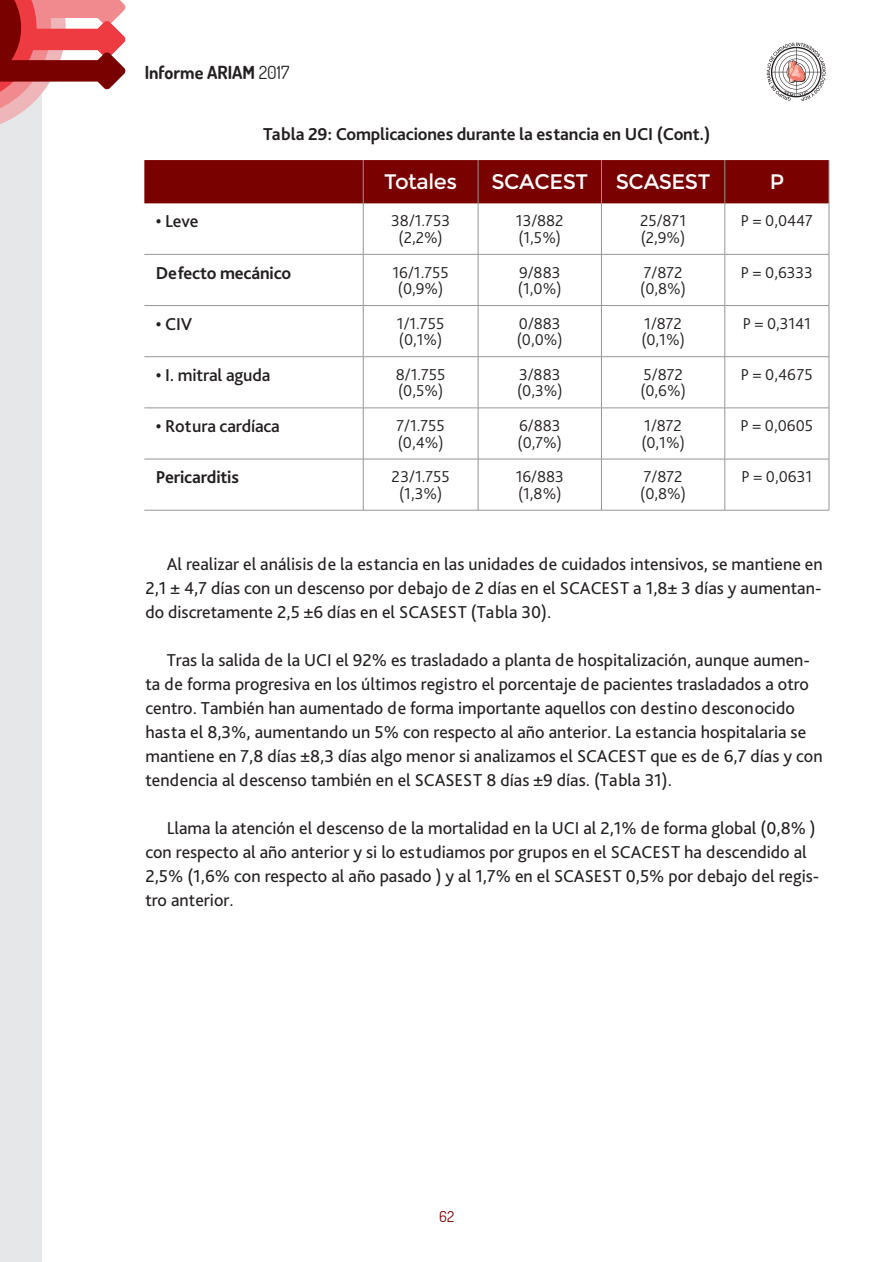
<style>
.page{position:relative;width:893px;height:1262px;background:#fff}
.page>*{position:absolute;margin:0;border:0;box-sizing:border-box;transform-origin:0 0}
.t1{font:21px "Montserrat";letter-spacing:-.02em;color:#fff}
.t2{font:18px/24px "Bliss Pro";color:#231f20}
.t3{font:700 18px "Bliss Pro";letter-spacing:-.01em;color:#231f20}
.t4{font:500 18px "Bliss Pro";letter-spacing:-.01em;color:#231f20}
.t5{font:700 18px "Dosis";color:#231f20}
.t6{font:300 16.5px/16.5px "Bliss Pro";color:#231f20}
.t7{font:15px "Dosis";color:#790100}
.s1{font-weight:400}
</style>
<div class="page">
<div style="left:0;top:0;width:42px;height:1261px;background:#e6e7e9"></div>
<svg style="left:766px;top:43px;width:59px;height:58px"></svg>
<div style="left:144px;top:160px;width:684px;height:43px;background:#790100"></div>
<hr style="left:828px;top:160px;width:1px;height:43px;background:#939598">
<hr style="left:363px;top:254px;width:115px;height:1px;background:#939598">
<hr style="left:478px;top:254px;width:123px;height:1px;background:#939598">
<hr style="left:601px;top:254px;width:124px;height:1px;background:#939598">
<hr style="left:725px;top:254px;width:104px;height:1px;background:#939598">
<hr style="left:363px;top:305px;width:115px;height:1px;background:#939598">
<hr style="left:478px;top:305px;width:123px;height:1px;background:#939598">
<hr style="left:601px;top:305px;width:124px;height:1px;background:#939598">
<hr style="left:725px;top:305px;width:104px;height:1px;background:#939598">
<hr style="left:363px;top:356px;width:115px;height:1px;background:#939598">
<hr style="left:478px;top:356px;width:123px;height:1px;background:#939598">
<hr style="left:601px;top:356px;width:124px;height:1px;background:#939598">
<hr style="left:725px;top:356px;width:104px;height:1px;background:#939598">
<hr style="left:363px;top:407px;width:115px;height:1px;background:#939598">
<hr style="left:478px;top:407px;width:123px;height:1px;background:#939598">
<hr style="left:601px;top:407px;width:124px;height:1px;background:#939598">
<hr style="left:725px;top:407px;width:104px;height:1px;background:#939598">
<hr style="left:363px;top:459px;width:115px;height:1px;background:#939598">
<hr style="left:478px;top:459px;width:123px;height:1px;background:#939598">
<hr style="left:601px;top:459px;width:124px;height:1px;background:#939598">
<hr style="left:725px;top:459px;width:104px;height:1px;background:#939598">
<hr style="left:363px;top:510px;width:115px;height:1px;background:#939598">
<hr style="left:478px;top:510px;width:123px;height:1px;background:#939598">
<hr style="left:601px;top:510px;width:124px;height:1px;background:#939598">
<hr style="left:725px;top:510px;width:104px;height:1px;background:#939598">
<hr style="left:363px;top:203px;width:1px;height:51px;background:#939598">
<hr style="left:478px;top:203px;width:1px;height:51px;background:#939598">
<hr style="left:601px;top:203px;width:1px;height:51px;background:#939598">
<hr style="left:724px;top:203px;width:1px;height:51px;background:#939598">
<hr style="left:828px;top:203px;width:1px;height:51px;background:#939598">
<hr style="left:363px;top:254px;width:1px;height:51px;background:#939598">
<hr style="left:478px;top:254px;width:1px;height:51px;background:#939598">
<hr style="left:601px;top:254px;width:1px;height:51px;background:#939598">
<hr style="left:724px;top:254px;width:1px;height:51px;background:#939598">
<hr style="left:828px;top:254px;width:1px;height:51px;background:#939598">
<hr style="left:363px;top:306px;width:1px;height:50px;background:#939598">
<hr style="left:478px;top:306px;width:1px;height:50px;background:#939598">
<hr style="left:601px;top:306px;width:1px;height:50px;background:#939598">
<hr style="left:724px;top:306px;width:1px;height:50px;background:#939598">
<hr style="left:828px;top:306px;width:1px;height:50px;background:#939598">
<hr style="left:363px;top:357px;width:1px;height:50px;background:#939598">
<hr style="left:478px;top:357px;width:1px;height:50px;background:#939598">
<hr style="left:601px;top:357px;width:1px;height:50px;background:#939598">
<hr style="left:724px;top:357px;width:1px;height:50px;background:#939598">
<hr style="left:828px;top:357px;width:1px;height:50px;background:#939598">
<hr style="left:363px;top:408px;width:1px;height:51px;background:#939598">
<hr style="left:478px;top:408px;width:1px;height:51px;background:#939598">
<hr style="left:601px;top:408px;width:1px;height:51px;background:#939598">
<hr style="left:724px;top:408px;width:1px;height:51px;background:#939598">
<hr style="left:828px;top:408px;width:1px;height:51px;background:#939598">
<hr style="left:363px;top:459px;width:1px;height:51px;background:#939598">
<hr style="left:478px;top:459px;width:1px;height:51px;background:#939598">
<hr style="left:601px;top:459px;width:1px;height:51px;background:#939598">
<hr style="left:724px;top:459px;width:1px;height:51px;background:#939598">
<hr style="left:828px;top:459px;width:1px;height:51px;background:#939598">
<hr style="left:144px;top:254px;width:219px;height:1px;background:#939598">
<hr style="left:144px;top:305px;width:219px;height:1px;background:#939598">
<hr style="left:144px;top:356px;width:219px;height:1px;background:#939598">
<hr style="left:144px;top:407px;width:219px;height:1px;background:#939598">
<hr style="left:144px;top:459px;width:219px;height:1px;background:#939598">
<hr style="left:144px;top:510px;width:219px;height:1px;background:#939598">
<hr style="left:724px;top:160px;width:1px;height:43px;background:#939598">
<hr style="left:363px;top:160px;width:1px;height:43px;background:#939598">
<hr style="left:478px;top:160px;width:1px;height:43px;background:#939598">
<hr style="left:601px;top:160px;width:1px;height:43px;background:#939598">
<svg style="left:0;top:0;width:126px;height:124px"></svg>
<p class="t5" style="left:145px;top:61px;width:146px">Informe ARIAM <span class="s1">2017</span></p>
<p class="t3" style="left:263px;top:123px;width:449px">Tabla 29: Complicaciones durante la estancia en UCI (Cont.)</p>
<p class="t1" style="left:384px;top:170px;width:74px">Totales</p>
<p class="t1" style="left:491px;top:170px;width:98px">SCACEST</p>
<p class="t1" style="left:616px;top:170px;width:96px">SCASEST</p>
<p class="t1" style="left:769px;top:170px;width:16px">P</p>
<p class="t4" style="left:156px;top:210px;width:44px">• Leve</p>
<p class="t6" style="left:391px;top:212px;width:60px;text-align:center">38/1.753 (2,2%)</p>
<p class="t6" style="left:516px;top:212px;width:49px">13/882 (1,5%)</p>
<p class="t6" style="left:640px;top:212px;width:48px">25/871 (2,9%)</p>
<p class="t6" style="left:741px;top:212px;width:74px">P = 0,0447</p>
<p class="t3" style="left:156px;top:261px;width:137px">Defecto mecánico</p>
<p class="t6" style="left:392px;top:263px;width:58px;text-align:center">16/1.755 (0,9%)</p>
<p class="t6" style="left:518px;top:263px;width:45px">9/883 (1,0%)</p>
<p class="t6" style="left:640px;top:263px;width:47px">7/872 (0,8%)</p>
<p class="t6" style="left:741px;top:263px;width:74px">P = 0,6333</p>
<p class="t4" style="left:156px;top:312px;width:38px">• CIV</p>
<p class="t6" style="left:397px;top:314px;width:49px">1/1.755 (0,1%)</p>
<p class="t6" style="left:517px;top:314px;width:47px">0/883 (0,0%)</p>
<p class="t6" style="left:641px;top:314px;width:45px">1/872 (0,1%)</p>
<p class="t6" style="left:742px;top:314px;width:70px">P = 0,3141</p>
<p class="t4" style="left:156px;top:364px;width:116px">• I. mitral aguda</p>
<p class="t6" style="left:396px;top:366px;width:51px">8/1.755 (0,5%)</p>
<p class="t6" style="left:517px;top:366px;width:47px">3/883 (0,3%)</p>
<p class="t6" style="left:640px;top:366px;width:47px">5/872 (0,6%)</p>
<p class="t6" style="left:741px;top:366px;width:73px">P = 0,4675</p>
<p class="t4" style="left:156px;top:415px;width:126px">• Rotura cardíaca</p>
<p class="t6" style="left:396px;top:417px;width:50px">7/1.755 (0,4%)</p>
<p class="t6" style="left:517px;top:417px;width:46px">6/883 (0,7%)</p>
<p class="t6" style="left:641px;top:417px;width:45px">1/872 (0,1%)</p>
<p class="t6" style="left:740px;top:417px;width:74px">P = 0,0605</p>
<p class="t3" style="left:156px;top:466px;width:85px">Pericarditis</p>
<p class="t6" style="left:391px;top:468px;width:60px;text-align:center">23/1.755 (1,3%)</p>
<p class="t6" style="left:515px;top:468px;width:50px">16/883 (1,8%)</p>
<p class="t6" style="left:640px;top:468px;width:47px">7/872 (0,8%)</p>
<p class="t6" style="left:741px;top:468px;width:72px">P = 0,0631</p>
<p class="t2" style="left:145px;top:551px;width:679px;text-align:justify;text-indent:21px">Al realizar el análisis de la estancia en las unidades de cuidados intensivos, se mantiene en 2,1 ± 4,7 días con un descenso por debajo de 2 días en el SCACEST a 1,8± 3 días y aumentan&shy;do discretamente 2,5 ±6 días en el SCASEST (Tabla 30).</p>
<p class="t2" style="left:145px;top:647px;width:679px;text-indent:21px">Tras la salida de la UCI el 92% es trasladado a planta de hospitalización, aunque aumen&shy;ta de forma progresiva en los últimos registro el porcentaje de pacientes trasladados a otro centro. También han aumentado de forma importante aquellos con destino desconocido hasta el 8,3%, aumentando un 5% con respecto al año anterior. La estancia hospitalaria se mantiene en 7,8 días ±8,3 días algo menor si analizamos el SCACEST que es de 6,7 días y con tendencia al descenso también en el SCASEST 8 días ±9 días. (Tabla 31).</p>
<p class="t2" style="left:145px;top:815px;width:675px;text-indent:21px">Llama la atención el descenso de la mortalidad en la UCI al 2,1% de forma global (0,8% ) con respecto al año anterior y si lo estudiamos por grupos en el SCACEST ha descendido al 2,5% (1,6% con respecto al año pasado ) y al 1,7% en el SCASEST 0,5% por debajo del regis&shy;tro anterior.</p>
<p class="t7" style="left:439px;top:1206px;width:16px">62</p>
</div>
